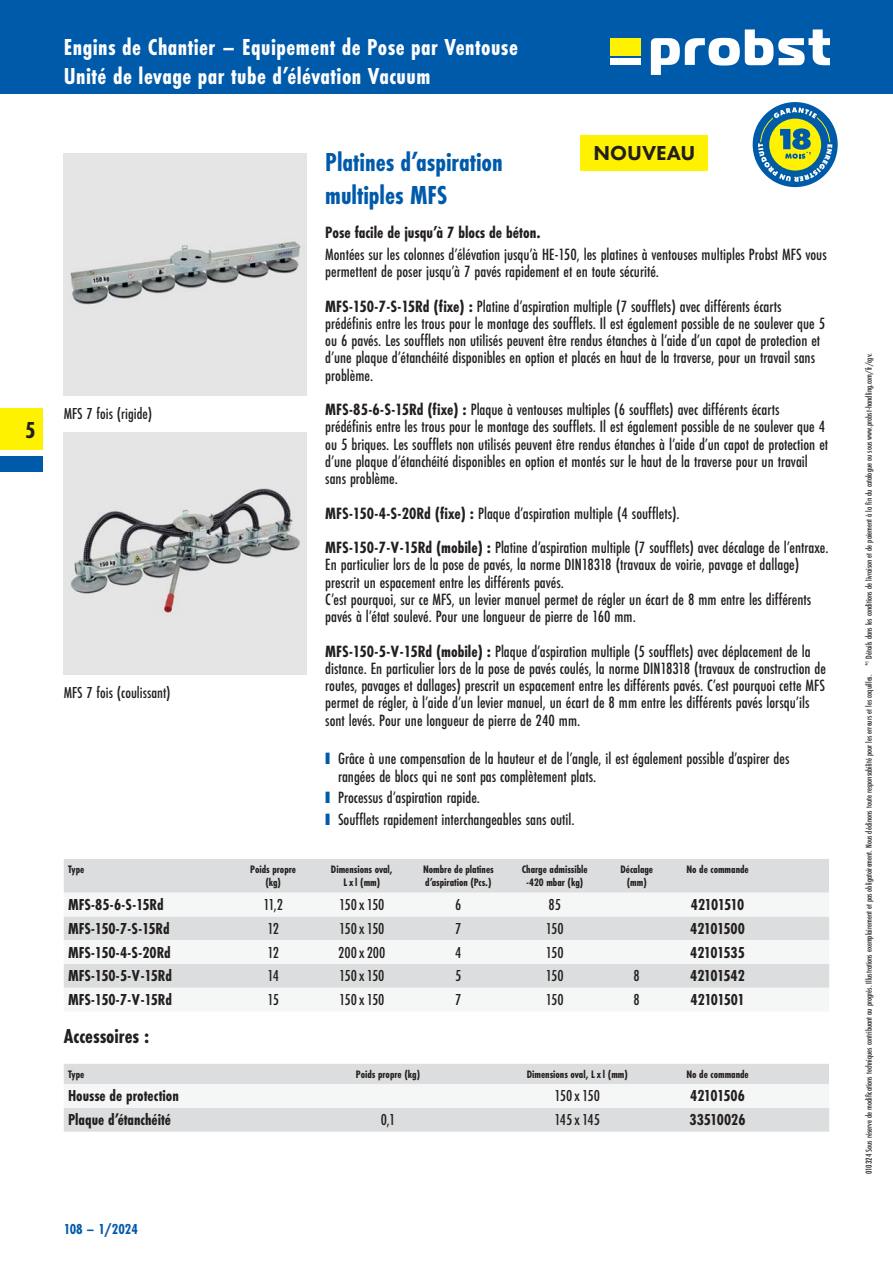
<style>
.page{position:relative;width:893px;height:1263px;background:#fff}
.page>*{position:absolute;margin:0;border:0;box-sizing:border-box;transform-origin:0 0}
.t1{font:700 27px/33px "Futura PT Cond";color:#005aaa}
.t2{font:700 24px/28.5px "Futura PT Cond";letter-spacing:.02em;color:#fff}
.t3{font:700 24px "Futura PT Cond";color:#231f20}
.t4{font:700 21px "Futura PT Cond";color:#231f20}
.t5{font:800 21px "Futura PT";color:#231f20}
.t6{font:500 16.95px/17.2px "Futura PT Cond";color:#231f20}
.t7{font:700 16.95px "Futura PT Cond";color:#231f20}
.t8{font:700 16.5px "Futura PT Cond";color:#231f20}
.t9{font:500 16.5px "Futura PT Cond";color:#231f20}
.t10{font:700 16.5px "Futura PT Cond";letter-spacing:-.03em;color:#231f20}
.t11{font:700 16.5px "Futura PT Cond";letter-spacing:-.035em;color:#231f20}
.t12{font:700 15px "Futura PT Cond";color:#005aaa}
.t13{font:700 11.25px/13.5px "Futura PT Cond";color:#231f20;text-align:center}
.t14{font:500 9px "Futura PT Cond";color:#231f20}
.s1{font-weight:700}
.s2{font-family:"Arial";font-weight:400;font-size:24.6px;color:#005aaa}
</style>
<div class="page">
<div style="left:0;top:0;width:893px;height:94px;background:#005aaa"></div>
<div style="left:610px;top:38px;width:31px;height:17px;background:#fff200"></div>
<svg style="left:651px;top:29px;width:178px;height:46px"></svg>
<div style="left:610px;top:58px;width:31px;height:7px;background:#fff"></div>
<div style="left:0;top:408px;width:43px;height:42px;background:#fff200"></div>
<div style="left:0;top:456px;width:43px;height:16px;background:#005aaa"></div>
<img style="left:64px;top:153px;width:242px;height:242px">
<img style="left:64px;top:432px;width:242px;height:242px">
<div style="left:64px;top:859px;width:765px;height:34px;background:#dcddde"></div>
<svg style="left:64px;top:916px;width:765px;height:72px;fill:#dcddde"></svg>
<div style="left:64px;top:1064px;width:765px;height:67px;background:#dcddde"></div>
<div style="left:64px;top:1084px;width:765px;height:24px;background:#f5f6f6"></div>
<div style="left:580px;top:135px;width:128px;height:36px;background:#fff200"></div>
<div style="left:753px;top:102px;width:85px;height:85px;background:#005aaa;border-radius:50%"></div>
<svg style="left:771px;top:107px;width:48px;height:14px"></svg>
<div style="left:769px;top:119px;width:52px;height:52px;background:#fff200;border-radius:50%"></div>
<svg style="left:756px;top:128px;width:78px;height:55px"></svg>
<h2 class="t3" style="left:25px;top:418px;width:12px">5</h2>
<h2 class="t2" style="left:64px;top:34px;width:456px">Engins de Chantier – Equipement de Pose par Ventouse<br>Unité de levage par tube d’élévation Vacuum</h2>
<p class="t9" style="left:64px;top:405px;width:90px">MFS 7 fois (rigide)</p>
<p class="t9" style="left:64px;top:684px;width:108px">MFS 7 fois (coulissant)</p>
<p class="t5" style="left:594px;top:143px;width:103px">NOUVEAU</p>
<h1 class="t1" style="left:325px;top:147px;width:179px">Platines d’aspiration multiples MFS</h1>
<p class="t7" style="left:325px;top:224px;width:217px">Pose facile de jusqu’à 7 blocs de béton.</p>
<p class="t6" style="left:325px;top:246px;width:503px">Montées sur les colonnes d’élévation jusqu’à HE-150, les platines à ventouses multiples Probst MFS vous permettent de poser jusqu’à 7 pavés rapidement et en toute sécurité.</p>
<p class="t6" style="left:325px;top:298px;width:501px"><span class="s1">MFS-150-7-S-15Rd (fixe) :</span> Platine d’aspiration multiple (7 soufflets) avec différents écarts prédéfinis entre les trous pour le montage des soufflets. Il est également possible de ne soulever que 5 ou 6 pavés. Les soufflets non utilisés peuvent être rendus étanches à l’aide d’un capot de protection et d’une plaque d’étanchéité disponibles en option et placés en haut de la traverse, pour un travail sans problème.</p>
<p class="t6" style="left:325px;top:402px;width:504px"><span class="s1">MFS-85-6-S-15Rd (fixe) :</span> Plaque à ventouses multiples (6 soufflets) avec différents écarts prédéfinis entre les trous pour le montage des soufflets. Il est également possible de ne soulever que 4 ou 5 briques. Les soufflets non utilisés peuvent être rendus étanches à l’aide d’un capot de protection et d’une plaque d’étanchéité disponibles en option et montés sur le haut de la traverse pour un travail sans problème.</p>
<p class="t6" style="left:325px;top:496px;width:505px;line-height:34.5px"><span class="s1">MFS-150-4-S-20Rd (fixe) :</span> Plaque d’aspiration multiple (4 soufflets).<br><span class="s1">MFS-150-7-V-15Rd (mobile) :</span> Platine d’aspiration multiple (7 soufflets) avec décalage de l’entraxe.</p>
<p class="t6" style="left:325px;top:557px;width:487px">En particulier lors de la pose de pavés, la norme DIN18318 (travaux de voirie, pavage et dallage) prescrit un espacement entre les différents pavés.<br>C’est pourquoi, sur ce MFS, un levier manuel permet de régler un écart de 8 mm entre les différents pavés à l’état soulevé. Pour une longueur de pierre de 160 mm.</p>
<p class="t6" style="left:325px;top:643px;width:502px"><span class="s1">MFS-150-5-V-15Rd (mobile) :</span> Plaque d’aspiration multiple (5 soufflets) avec déplacement de la distance. En particulier lors de la pose de pavés coulés, la norme DIN18318 (travaux de construction de routes, pavages et dallages) prescrit un espacement entre les différents pavés. C’est pourquoi cette MFS permet de régler, à l’aide d’un levier manuel, un écart de 8 mm entre les différents pavés lorsqu’ils sont levés. Pour une longueur de pierre de 240 mm.</p>
<p class="t6" style="left:338px;top:751px;width:453px;text-indent:-13px"><span class="s2">■</span> Grâce à une compensation de la hauteur et de l’angle, il est également possible d’aspirer des rangées de blocs qui ne sont pas complètement plats.</p>
<p class="t6" style="left:325px;top:790px;width:156px"><span class="s2">■</span> Processus d’aspiration rapide.</p>
<p class="t6" style="left:325px;top:811px;width:251px"><span class="s2">■</span> Soufflets rapidement interchangeables sans outil.</p>
<p class="t13" style="left:68px;top:863px;width:18px">Type</p>
<p class="t13" style="left:250px;top:863px;width:47px">Poids propre (kg)</p>
<p class="t13" style="left:331px;top:863px;width:63px">Dimensions oval,<br>L x l (mm)</p>
<p class="t13" style="left:423px;top:863px;width:72px;text-align:left">Nombre de platines d’aspiration (Pcs.)</p>
<p class="t13" style="left:522px;top:863px;width:67px">Charge admissible -420 mbar (kg)</p>
<p class="t13" style="left:620px;top:863px;width:34px">Décalage (mm)</p>
<p class="t13" style="left:686px;top:863px;width:64px">No de commande</p>
<p class="t8" style="left:68px;top:896px;width:97px">MFS- 85- 6- S- 15Rd</p>
<p class="t9" style="left:263px;top:896px;width:21px">11,2</p>
<p class="t9" style="left:339px;top:896px;width:47px">150 x 150</p>
<p class="t9" style="left:455px;top:896px;width:8px">6</p>
<p class="t9" style="left:548px;top:896px;width:14px">85</p>
<p class="t11" style="left:691px;top:896px;width:55px">42101510</p>
<p class="t8" style="left:68px;top:920px;width:103px">MFS- 150- 7- S- 15Rd</p>
<p class="t9" style="left:267px;top:920px;width:13px">12</p>
<p class="t9" style="left:339px;top:920px;width:47px">150 x 150</p>
<p class="t9" style="left:455px;top:920px;width:8px">7</p>
<p class="t9" style="left:546px;top:920px;width:19px">150</p>
<p class="t10" style="left:690px;top:920px;width:56px">42101500</p>
<p class="t8" style="left:68px;top:944px;width:104px">MFS- 150- 4- S- 20Rd</p>
<p class="t9" style="left:267px;top:944px;width:13px">12</p>
<p class="t9" style="left:338px;top:944px;width:49px">200 x 200</p>
<p class="t9" style="left:455px;top:944px;width:8px">4</p>
<p class="t9" style="left:546px;top:944px;width:19px">150</p>
<p class="t10" style="left:690px;top:944px;width:56px">42101535</p>
<p class="t8" style="left:68px;top:968px;width:105px">MFS- 150- 5- V- 15Rd</p>
<p class="t9" style="left:267px;top:968px;width:13px">14</p>
<p class="t9" style="left:339px;top:968px;width:47px">150 x 150</p>
<p class="t9" style="left:455px;top:968px;width:8px">5</p>
<p class="t9" style="left:546px;top:968px;width:19px">150</p>
<p class="t9" style="left:634px;top:968px;width:8px">8</p>
<p class="t10" style="left:690px;top:968px;width:56px">42101542</p>
<p class="t8" style="left:68px;top:991px;width:105px">MFS- 150- 7- V- 15Rd</p>
<p class="t9" style="left:267px;top:991px;width:13px">15</p>
<p class="t9" style="left:339px;top:991px;width:47px">150 x 150</p>
<p class="t9" style="left:455px;top:991px;width:8px">7</p>
<p class="t9" style="left:546px;top:991px;width:19px">150</p>
<p class="t9" style="left:634px;top:991px;width:8px">8</p>
<p class="t11" style="left:691px;top:991px;width:55px">42101501</p>
<p class="t4" style="left:64px;top:1025px;width:87px">Accessoires :</p>
<p class="t13" style="left:68px;top:1067px;width:18px">Type</p>
<p class="t13" style="left:356px;top:1067px;width:66px">Poids propre (kg)</p>
<p class="t13" style="left:527px;top:1067px;width:103px">Dimensions oval, L x l (mm)</p>
<p class="t13" style="left:686px;top:1067px;width:64px">No de commande</p>
<p class="t8" style="left:68px;top:1088px;width:112px">Housse de protection</p>
<p class="t9" style="left:555px;top:1088px;width:47px">150 x 150</p>
<p class="t10" style="left:690px;top:1088px;width:56px">42101506</p>
<p class="t8" style="left:68px;top:1111px;width:105px">Plaque d’étanchéité</p>
<p class="t9" style="left:381px;top:1111px;width:16px">0,1</p>
<p class="t9" style="left:554px;top:1111px;width:47px">145 x 145</p>
<p class="t8" style="left:690px;top:1111px;width:57px">33510026</p>
<p class="t12" style="left:64px;top:1221px;width:76px">108 – 1/2024</p>
<p class="t14" style="left:864px;top:1174px;width:822px;rotate:-90deg">010324 Sous réserve de modifications techniques contribuant au progrés. Illustrations exemplairement et pas obligatoirement. Nous déclinons toute responsabilité pour les erreurs et les coquilles. *<sup>1</sup> Détails dans les conditions de livraison et de paiement à la fin du catalogue ou sous www.probst-handling.com/fr/cgv.</p>
</div>
